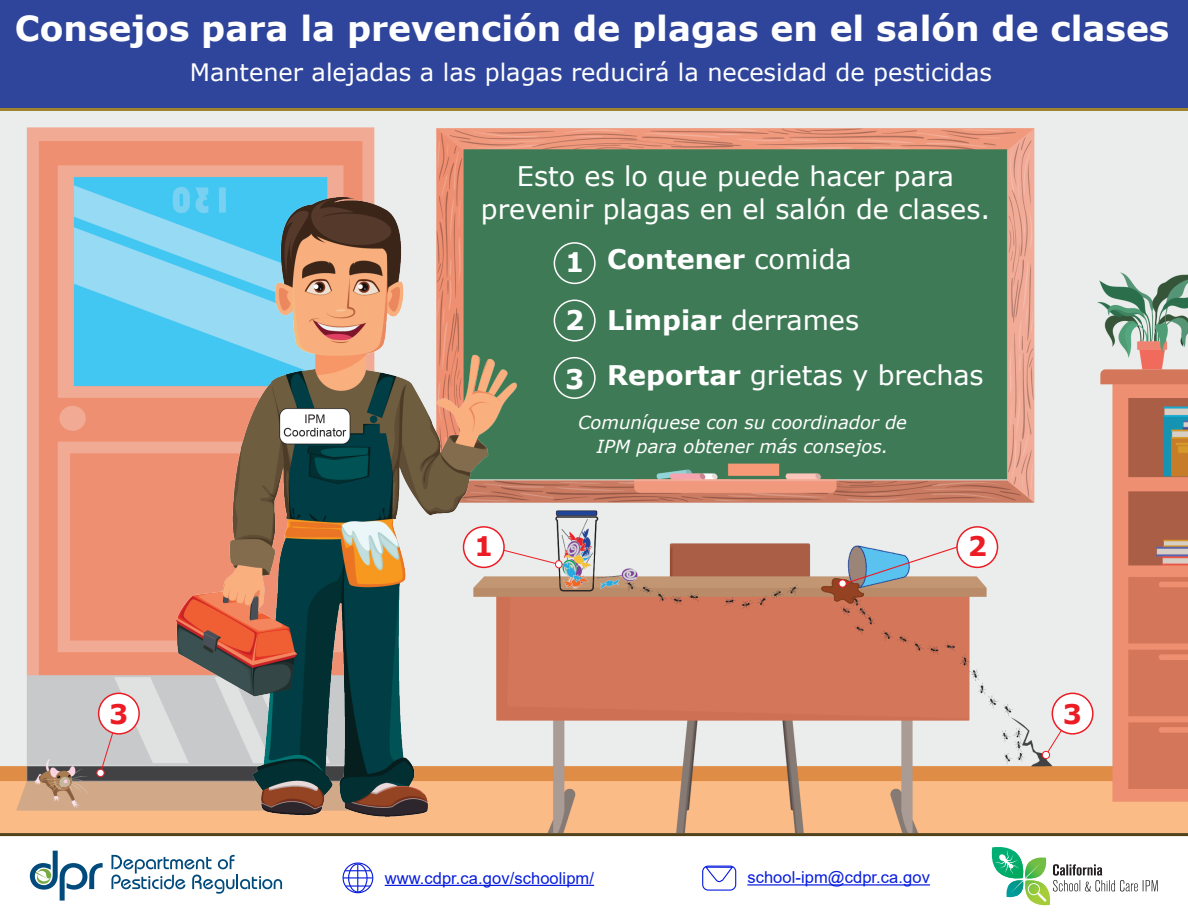
<style>
.page{position:relative;width:1188px;height:918px;background:#fff}
.page>*{position:absolute;margin:0;border:0;box-sizing:border-box;transform-origin:0 0}
.t1{font:700 34.5px "Verdana";color:#fff}
.t2{font:27px/33px "Verdana";color:#fff;text-align:center}
.t3{font:700 27px "Verdana";color:#fff}
.t4{font:700 27px "Verdana";color:#ec1c24}
.t5{font:24px "Verdana";color:#fff}
.t6{font:italic 18px/24px "Verdana";color:#fff;text-align:center}
.t7{font:16.5px "Arial";letter-spacing:.005em;color:#071cdd}
.s1{font-weight:400}
.s2{font-weight:700}
</style>
<div class="page">
<img style="left:0;top:111px;width:1188px;height:722px">
<svg style="left:517px;top:544px;width:42px;height:21px"></svg>
<div style="left:555px;top:561px;width:7px;height:7px;background:#fff;border-radius:50%"></div>
<div style="left:555px;top:560px;width:7px;height:8px;border:1px solid #ec1c24;border-radius:50%"></div>
<svg style="left:841px;top:546px;width:117px;height:40px;background:#aebbc2"></svg>
<div style="left:839px;top:580px;width:7px;height:7px;background:#fff;border-radius:50%"></div>
<div style="left:839px;top:580px;width:7px;height:7px;border:1px solid #ec1c24;border-radius:50%"></div>
<div style="left:957px;top:527px;width:41px;height:40px;background:#fff;border-radius:50%"></div>
<div style="left:956px;top:526px;width:42px;height:42px;border:2px solid #ec1c24;border-radius:50%"></div>
<svg style="left:1045px;top:700px;width:36px;height:56px"></svg>
<div style="left:1042px;top:751px;width:8px;height:8px;background:#fff;border-radius:50%"></div>
<div style="left:1042px;top:751px;width:8px;height:8px;border:1px solid #ec1c24;border-radius:50%"></div>
<div style="left:1052px;top:693px;width:41px;height:41px;background:#fff;border-radius:50%"></div>
<div style="left:1052px;top:693px;width:42px;height:42px;border:2px solid #ec1c24;border-radius:50%"></div>
<svg style="left:99px;top:722px;width:21px;height:54px"></svg>
<div style="left:97px;top:769px;width:7px;height:8px;background:#fff;border-radius:50%"></div>
<div style="left:97px;top:769px;width:7px;height:8px;border:1px solid #ec1c24;border-radius:50%"></div>
<div style="left:99px;top:693px;width:40px;height:41px;background:#fff;border-radius:50%"></div>
<div style="left:98px;top:693px;width:42px;height:42px;border:2px solid #ec1c24;border-radius:50%"></div>
<img style="left:177px;top:197px;width:340px;height:619px">
<div style="left:0;top:0;width:1188px;height:108px;background:#2f459b"></div>
<hr style="left:0;top:108px;width:1188px;height:3px;background:#9f8330">
<div style="left:554px;top:242px;width:42px;height:42px;border:2px solid #fff;border-radius:50%"></div>
<div style="left:554px;top:300px;width:42px;height:42px;border:2px solid #fff;border-radius:50%"></div>
<div style="left:554px;top:357px;width:42px;height:42px;border:2px solid #fff;border-radius:50%"></div>
<hr style="left:0;top:833px;width:1188px;height:3px;background:#52421a">
<svg style="left:30px;top:851px;width:73px;height:50px"></svg>
<svg style="left:111px;top:855px;width:171px;height:39px"></svg>
<svg style="left:991px;top:847px;width:167px;height:59px"></svg>
<div style="left:343px;top:862px;width:30px;height:31px;border:1px solid #071cdd;border-radius:50%"></div>
<div style="left:348px;top:864px;width:20px;height:29px;border:1px solid #071cdd;border-radius:50%"></div>
<svg style="left:345px;top:864px;width:26px;height:28px"></svg>
<hr style="left:343px;top:877px;width:30px;height:1px;background:#071cdd">
<hr style="left:346px;top:885px;width:24px;height:2px;background:#071cdd">
<hr style="left:385px;top:885px;width:209px;height:1px;background:#071cdd">
<svg style="left:706px;top:866px;width:28px;height:17px"></svg>
<div style="left:702px;top:866px;width:34px;height:25px;border:1px solid #071cdd;border-radius:5px"></div>
<hr style="left:747px;top:884px;width:183px;height:2px;background:#071cdd">
<h1 class="t1" style="left:15px;top:4px;width:1156px">Consejos para la prevención de plagas en el salón de clases</h1>
<h2 class="t5" style="left:190px;top:56px;width:804px">Mantener alejadas a las plagas reducirá la necesidad de pesticidas</h2>
<p class="t2" style="left:481px;top:160px;width:511px">Esto es lo que puede hacer para prevenir plagas en el salón de clases.</p>
<p class="t3" style="left:565px;top:240px;width:288px">1 Contener <span class="s1">comida</span></p>
<p class="t3" style="left:565px;top:301px;width:296px">2 Limpiar <span class="s1">derrames</span></p>
<p class="t2" style="left:565px;top:359px;width:420px"><span class="s2">3 Reportar</span> grietas y brechas</p>
<p class="t6" style="left:578px;top:410px;width:331px">Comuníquese con su coordinador de<br>IPM para obtener más consejos.</p>
<p class="t4" style="left:474px;top:527px;width:21px">1</p>
<p class="t4" style="left:968px;top:527px;width:21px">2</p>
<p class="t4" style="left:109px;top:695px;width:21px">3</p>
<p class="t4" style="left:1063px;top:695px;width:21px">3</p>
<p class="t7" style="left:385px;top:866px;width:211px">www.cdpr.ca.gov/schoolipm/</p>
<p class="t7" style="left:747px;top:866px;width:184px">school-ipm@cdpr.ca.gov</p>
</div>
